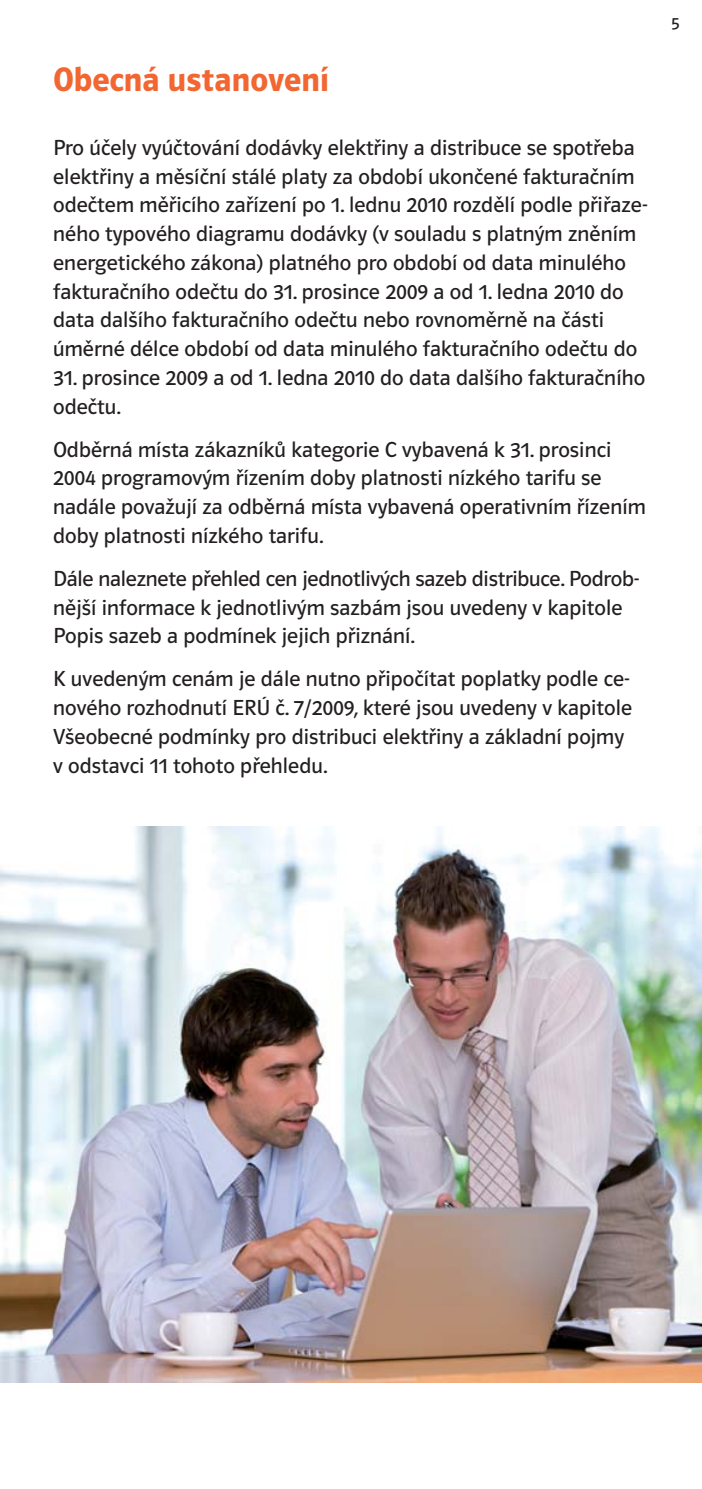
<style>
.page{position:relative;width:702px;height:1489px;background:#fff}
.page>*{position:absolute;margin:0;border:0;box-sizing:border-box;transform-origin:0 0}
.t1{font:35px "Polo Ea Elf K Hfett";letter-spacing:.005em;color:#f26631}
.t2{font:22.5px/28.8px "Polo Ea Elf K Buch";letter-spacing:.005em;color:#231f20}
.t3{font:17.5px "Polo Ea Elf K Buch";color:#231f20}
</style>
<div class="page">
<img style="left:1px;top:826px;width:701px;height:555px">
<h2 class="t1" style="left:53px;top:66px;width:277px">Obecná ustanovení</h2>
<p class="t2" style="left:53px;top:135px;width:595px">Pro účely vyúčtování dodávky elektřiny a distribuce se spotřeba elektřiny a měsíční stálé platy za období ukončené fakturačním odečtem měřicího zařízení po 1. lednu 2010 rozdělí podle přiřaze&shy;ného typového diagramu dodávky (v souladu s platným zněním energetického zákona) platného pro období od data minulého fakturačního odečtu do 31. prosince 2009 a od 1. ledna 2010 do data dalšího fakturačního odečtu nebo rovnoměrně na části úměrné délce období od data minulého fakturačního odečtu do</p>
<p class="t2" style="left:53px;top:365px;width:593px">31. prosince 2009 a od 1. ledna 2010 do data dalšího fakturačního odečtu.</p>
<p class="t2" style="left:53px;top:436px;width:594px">Odběrná místa zákazníků kategorie C vybavená k 31. prosinci 2004 programovým řízením doby platnosti nízkého tarifu se nadále považují za odběrná místa vybavená operativním řízením doby platnosti nízkého tarifu.</p>
<p class="t2" style="left:53px;top:566px;width:587px">Dále naleznete přehled cen jednotlivých sazeb distribuce. Podrob&shy;nější informace k jednotlivým sazbám jsou uvedeny v kapitole<br>Popis sazeb a podmínek jejich přiznání.</p>
<p class="t2" style="left:53px;top:666px;width:580px">K uvedeným cenám je dále nutno připočítat poplatky podle ce&shy;nového rozhodnutí ERÚ č. 7/2009, které jsou uvedeny v kapitole Všeobecné podmínky pro distribuci elektřiny a základní pojmy v odstavci 11 tohoto přehledu.</p>
<p class="t3" style="left:671px;top:17px;width:10px">5</p>
</div>
